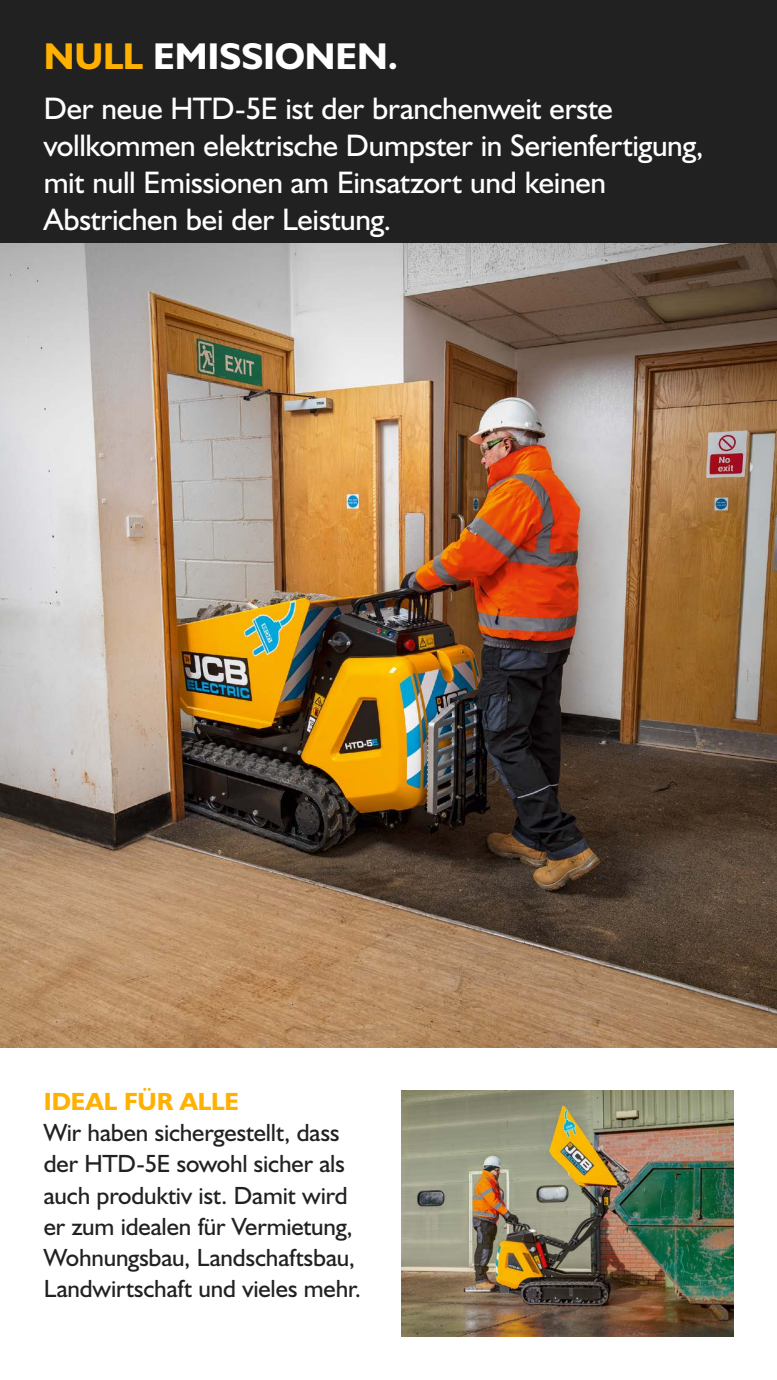
<style>
.page{position:relative;width:777px;height:1380px;background:#fff}
.page>*{position:absolute;margin:0;border:0;box-sizing:border-box;transform-origin:0 0}
.t1{font:700 37.5px "JCB Euro";letter-spacing:-.005em;color:#fff}
.t2{font:31.25px/36.9px "JCB Euro Roman";letter-spacing:-.01em;color:#fff}
.t3{font:25px/31.2px "JCB Euro Roman";letter-spacing:-.005em;color:#212121}
.t4{font:700 25px "JCB Euro";letter-spacing:-.005em;color:#ffb000}
.s1{color:#ffb000}
</style>
<div class="page">
<img style="left:0;top:243px;width:776px;height:804px">
<div style="left:0;top:0;width:776px;height:243px;background:#212121"></div>
<img style="left:401px;top:1091px;width:331px;height:245px">
<h1 class="t1" style="left:44px;top:33px;width:355px"><span class="s1">NULL</span> EMISSIONEN.</h1>
<p class="t2" style="left:44px;top:90px;width:661px">Der neue HTD-5E ist der branchenweit erste vollkommen elektrische Dumpster in Serienfertigung, mit null Emissionen am Einsatzort und keinen Abstrichen bei der Leistung.</p>
<p class="t4" style="left:44px;top:1086px;width:196px">IDEAL FÜR ALLE</p>
<p class="t3" style="left:44px;top:1117px;width:318px">Wir haben sichergestellt, dass der HTD-5E sowohl sicher als auch produktiv ist. Damit wird er zum idealen für Vermietung,<br>Wohnungsbau, Landschaftsbau,<br>Landwirtschaft und vieles mehr.</p>
</div>
